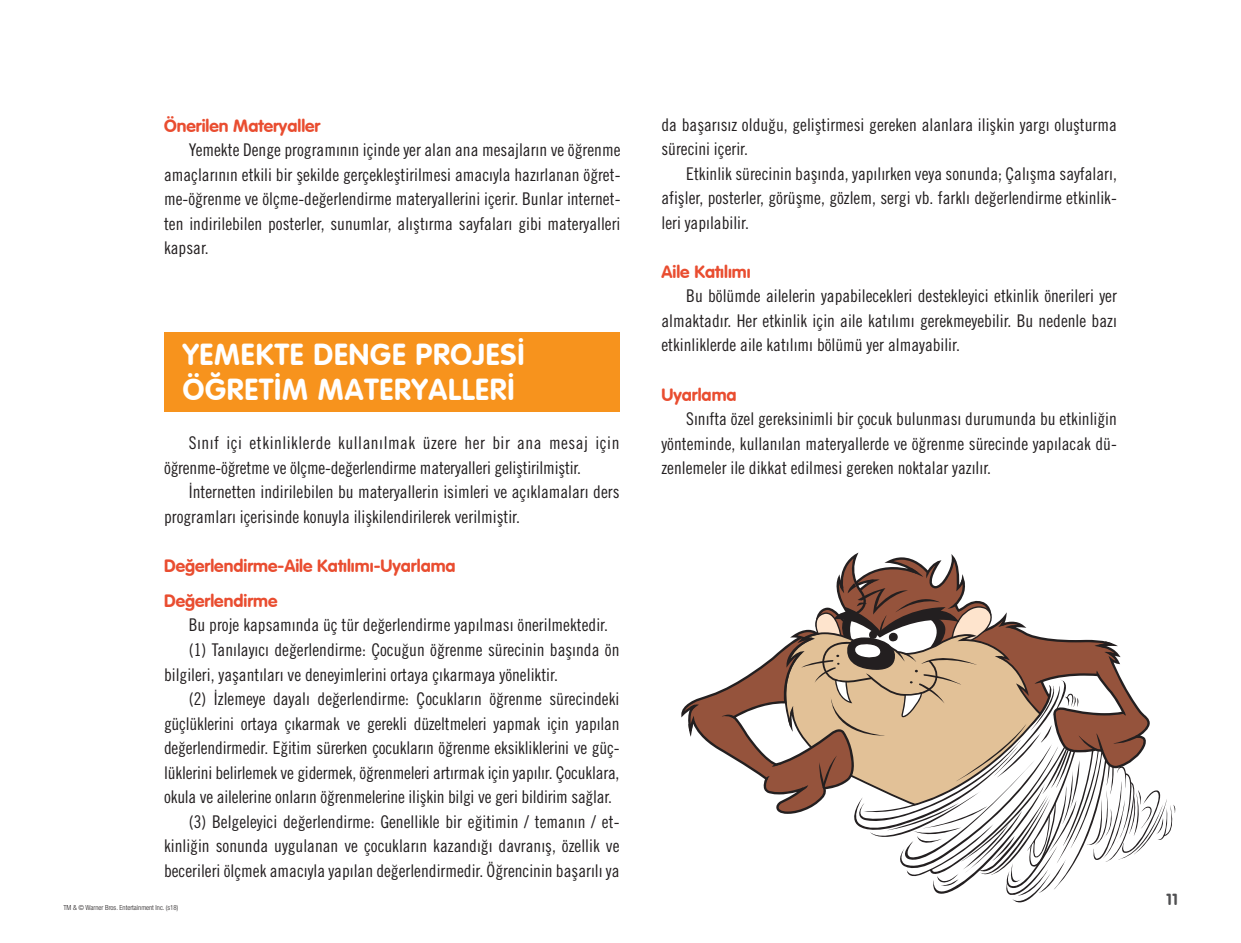
<style>
.page{position:relative;width:1241px;height:943px;background:#fff}
.page>*{position:absolute;margin:0;border:0;box-sizing:border-box;transform-origin:0 0}
.t1{font:700 29.75px/35px "Vag Rounded";letter-spacing:.03em;color:#fff}
.t2{font:17.5px/24.5px "Amnesty Trade Gothic Condensed";color:#231f20;text-align:justify}
.t3{font:700 17.5px/35px "Vag Rounded";color:#e94d30}
.t4{font:700 15.75px "Vag Rounded";color:#505052}
.t5{font:300 condensed 7px "Helvetica Neue LT Pro";color:#231f20}
</style>
<div class="page">
<svg style="left:681px;top:552px;width:495px;height:351px"></svg>
<div style="left:164px;top:332px;width:455px;height:80px;background:#f7931d"></div>
<p class="t3" style="left:164px;top:108px;width:158px">Önerilen Materyaller</p>
<p class="t2" style="left:164px;top:137px;width:458px;text-indent:25px">Yemekte Denge programının içinde yer alan ana mesajların ve öğrenme amaçlarının etkili bir şekilde gerçekleştirilmesi amacıyla hazırlanan öğret&shy;me-öğrenme ve ölçme-değerlendirme materyallerini içerir. Bunlar internet&shy;ten indirilebilen posterler, sunumlar, alıştırma sayfaları gibi materyalleri kapsar.</p>
<h1 class="t1" style="left:183px;top:337px;width:343px">YEMEKTE DENGE PROJESİ<br>ÖĞRETİM MATERYALLERİ</h1>
<p class="t2" style="left:164px;top:430px;width:457px;text-indent:25px">Sınıf içi etkinliklerde kullanılmak üzere her bir ana mesaj için öğrenme-öğretme ve ölçme-değerlendirme materyalleri geliştirilmiştir.</p>
<p class="t2" style="left:164px;top:479px;width:457px;text-indent:25px">İnternetten indirilebilen bu materyallerin isimleri ve açıklamaları ders programları içerisinde konuyla ilişkilendirilerek verilmiştir.</p>
<p class="t3" style="left:164px;top:548px;width:293px">Değerlendirme-Aile Katılımı-Uyarlama<br>Değerlendirme</p>
<p class="t2" style="left:189px;top:612px;width:420px">Bu proje kapsamında üç tür değerlendirme yapılması önerilmektedir.</p>
<p class="t2" style="left:189px;top:637px;width:432px">(1) Tanılayıcı değerlendirme: Çocuğun öğrenme sürecinin başında ön</p>
<p class="t2" style="left:164px;top:661px;width:395px">bilgileri, yaşantıları ve deneyimlerini ortaya çıkarmaya yöneliktir.</p>
<p class="t2" style="left:189px;top:686px;width:432px">(2) İzlemeye dayalı değerlendirme: Çocukların öğrenme sürecindeki</p>
<p class="t2" style="left:164px;top:710px;width:457px">güçlüklerini ortaya çıkarmak ve gerekli düzeltmeleri yapmak için yapılan</p>
<p class="t2" style="left:164px;top:735px;width:457px">değerlendirmedir. Eğitim sürerken çocukların öğrenme eksikliklerini ve güç-</p>
<p class="t2" style="left:164px;top:759px;width:457px">lüklerini belirlemek ve gidermek, öğrenmeleri artırmak için yapılır. Çocuklara,</p>
<p class="t2" style="left:164px;top:784px;width:449px">okula ve ailelerine onların öğrenmelerine ilişkin bilgi ve geri bildirim sağlar.</p>
<p class="t2" style="left:189px;top:808px;width:432px">(3) Belgeleyici değerlendirme: Genellikle bir eğitimin / temanın / et-</p>
<p class="t2" style="left:164px;top:833px;width:457px">kinliğin sonunda uygulanan ve çocukların kazandığı davranış, özellik ve</p>
<p class="t2" style="left:164px;top:857px;width:457px">becerileri ölçmek amacıyla yapılan değerlendirmedir. Öğrencinin başarılı ya</p>
<p class="t5" style="left:63px;top:903px;width:116px">TM &amp; © Warner Bros. Entertainment Inc. (s18)</p>
<p class="t2" style="left:661px;top:112px;width:457px">da başarısız olduğu, geliştirmesi gereken alanlara ilişkin yargı oluşturma sürecini içerir.</p>
<p class="t2" style="left:661px;top:161px;width:457px;text-indent:25px">Etkinlik sürecinin başında, yapılırken veya sonunda; Çalışma sayfaları, afişler, posterler, görüşme, gözlem, sergi vb. farklı değerlendirme etkinlik&shy;leri yapılabilir.</p>
<p class="t3" style="left:661px;top:254px;width:91px">Aile Katılımı</p>
<p class="t2" style="left:661px;top:284px;width:457px;text-indent:25px">Bu bölümde ailelerin yapabilecekleri destekleyici etkinlik önerileri yer almaktadır. Her etkinlik için aile katılımı gerekmeyebilir. Bu nedenle bazı etkinliklerde aile katılımı bölümü yer almayabilir.</p>
<p class="t3" style="left:661px;top:377px;width:77px">Uyarlama</p>
<p class="t2" style="left:661px;top:406px;width:457px;text-indent:25px">Sınıfta özel gereksinimli bir çocuk bulunması durumunda bu etkinliğin yönteminde, kullanılan materyallerde ve öğrenme sürecinde yapılacak dü&shy;zenlemeler ile dikkat edilmesi gereken noktalar yazılır.</p>
<p class="t4" style="left:1166px;top:889px;width:13px">11</p>
</div>
